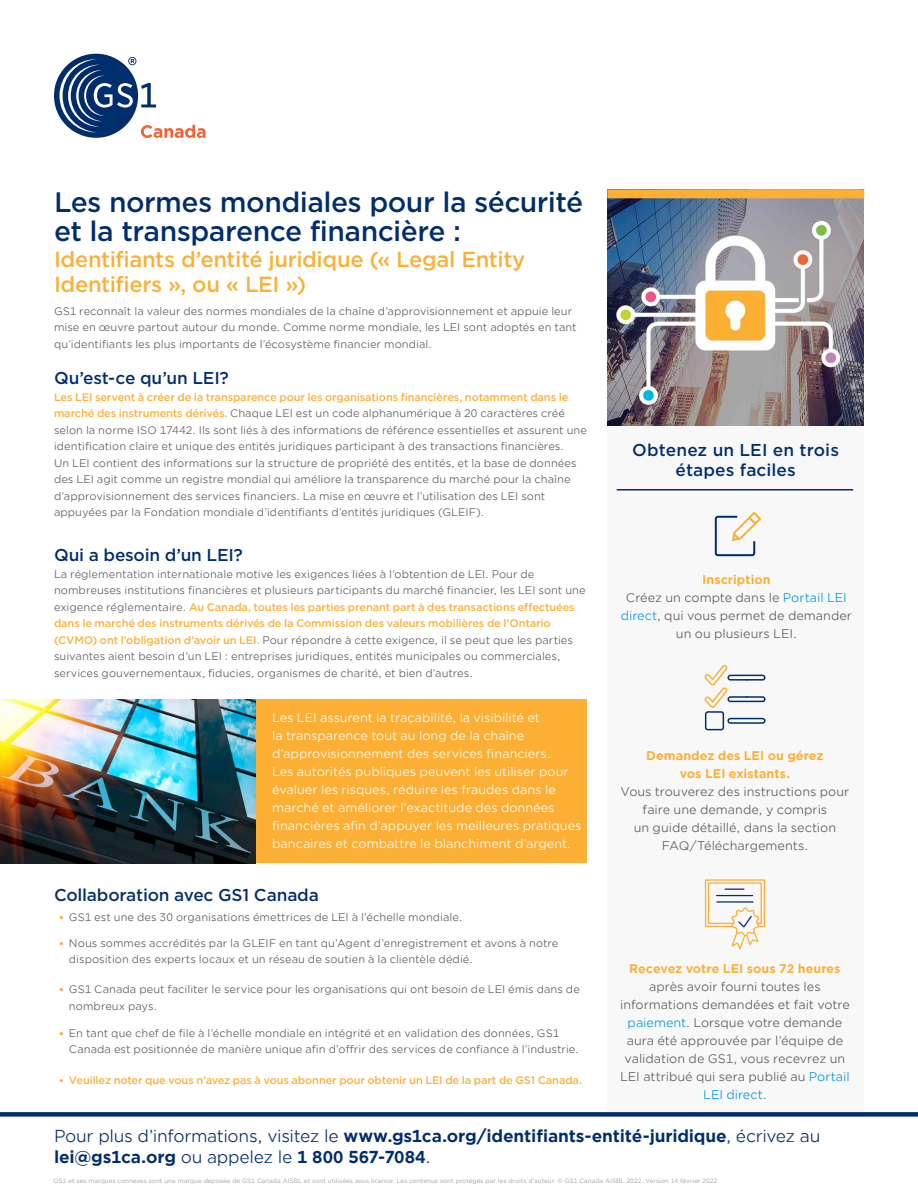
<style>
.page{position:relative;width:918px;height:1188px;background:#fff}
.page>*{position:absolute;margin:0;border:0;box-sizing:border-box;transform-origin:0 0}
.t1{font:500 27px/28.5px "Gotham S Sm";letter-spacing:-.02em;color:#002d6c}
.t2{font:500 21px/25.2px "Gotham S Sm";letter-spacing:-.02em;color:#fbaf34}
.t3{font:700 16.5px/21px "Gotham Office";letter-spacing:-.01em;color:#002d6c}
.t4{font:500 16.5px/19.5px "Gotham S Sm";letter-spacing:-.01em;color:#002d6c;text-align:center}
.t5{font:12px/18px "Gotham Office";color:#58595b;text-align:center}
.t6{font:12px/18px "Gotham Office";color:#fff}
.t7{font:700 12px/18px "Gotham Office";color:#fbaf34;text-align:center}
.t8{font:10.5px/16.5px "Gotham Office";letter-spacing:.005em;color:#58595b}
.t9{font:500 10.5px/16.5px "Gotham S Sm";letter-spacing:-.015em;color:#fbaf34}
.t10{font:6px "Gotham Office";color:#939598}
.s1{font-family:"Gotham S Sm";font-weight:500;color:#fbaf34}
.s2{font-family:"Gotham Office";font-weight:400;color:#58595b}
.s3{font-size:12px;color:#fbaf34}
.s4{font-family:"Gotham Office";font-weight:400;font-size:12px}
.s5{font-weight:700;color:#fbaf34}
.s6{color:#0095da}
.s7{font-weight:400}
</style>
<div class="page">
<svg style="left:54px;top:54px;width:152px;height:84px"></svg>
<div style="left:608px;top:232px;width:256px;height:881px;background:#f8f8f9"></div>
<img style="left:608px;top:198px;width:256px;height:227px">
<div style="left:607px;top:189px;width:257px;height:9px;background:#fbaf34"></div>
<hr style="left:617px;top:489px;width:236px;height:2px;background:#002d6c">
<svg style="left:715px;top:512px;width:46px;height:44px"></svg>
<svg style="left:704px;top:665px;width:62px;height:66px"></svg>
<svg style="left:705px;top:879px;width:60px;height:70px"></svg>
<div style="left:0;top:1112px;width:918px;height:5px;background:#002d6c"></div>
<div style="left:121px;top:699px;width:466px;height:164px;background:#fbaf34"></div>
<img style="left:0;top:699px;width:255px;height:164px">
<h1 class="t1" style="left:54px;top:188px;width:531px">Les normes mondiales pour la sécurité et la transparence financière :</h1>
<h2 class="t2" style="left:54px;top:247px;width:473px">Identifiants d’entité juridique (« Legal Entity<br>Identifiers », ou « LEI »)</h2>
<p class="t8" style="left:54px;top:303px;width:524px">GS1 reconnaît la valeur des normes mondiales de la chaîne d’approvisionnement et appuie leur mise en œuvre partout autour du monde. Comme norme mondiale, les LEI sont adoptés en tant qu’identifiants les plus importants de l’écosystème financier mondial.</p>
<h3 class="t4" style="left:54px;top:368px;width:176px">Qu’est-ce qu’un LEI?</h3>
<p class="t9" style="left:54px;top:389px;width:516px">Les LEI servent à créer de la transparence pour les organisations financières, notamment dans le</p>
<p class="t8" style="left:54px;top:405px;width:534px"><span class="s1">marché des instruments dérivés.</span> Chaque LEI est un code alphanumérique à 20 caractères créé selon la norme ISO 17442. Ils sont liés à des informations de référence essentielles et assurent une identification claire et unique des entités juridiques participant à des transactions financières.<br>Un LEI contient des informations sur la structure de propriété des entités, et la base de données des LEI agit comme un registre mondial qui améliore la transparence du marché pour la chaîne d’approvisionnement des services financiers. La mise en œuvre et l’utilisation des LEI sont appuyées par la Fondation mondiale d’identifiants d’entités juridiques (GLEIF).</p>
<h3 class="t4" style="left:54px;top:545px;width:191px">Qui a besoin d’un LEI?</h3>
<p class="t8" style="left:54px;top:565px;width:533px">La réglementation internationale motive les exigences liées à l’obtention de LEI. Pour de nombreuses institutions financières et plusieurs participants du marché financier, les LEI sont une</p>
<p class="t9" style="left:54px;top:599px;width:522px"><span class="s2">exigence réglementaire.</span> Au Canada, toutes les parties prenant part à des transactions effectuées dans le marché des instruments dérivés de la Commission des valeurs mobilières de l’Ontario</p>
<p class="t8" style="left:54px;top:631px;width:521px"><span class="s1">(CVMO) ont l’obligation d’avoir un LEI.</span> Pour répondre à cette exigence, il se peut que les parties suivantes aient besoin d’un LEI : entreprises juridiques, entités municipales ou commerciales, services gouvernementaux, fiducies, organismes de charité, et bien d’autres.</p>
<p class="t6" style="left:272px;top:709px;width:311px">Les LEI assurent la traçabilité, la visibilité et<br>la transparence tout au long de la chaîne d’approvisionnement des services financiers.<br>Les autorités publiques peuvent les utiliser pour évaluer les risques, réduire les fraudes dans le marché et améliorer l’exactitude des données financières afin d’appuyer les meilleures pratiques bancaires et combattre le blanchiment d’argent.</p>
<h3 class="t4" style="left:54px;top:885px;width:266px">Collaboration avec GS1 Canada</h3>
<p class="t8" style="left:58px;top:909px;width:406px"><span class="s3">•</span> GS1 est une des 30 organisations émettrices de LEI à l’échelle mondiale.</p>
<p class="t8" style="left:69px;top:934px;width:491px;text-indent:-10px"><span class="s3">•</span> Nous sommes accrédités par la GLEIF en tant qu’Agent d’enregistrement et avons à notre disposition des experts locaux et un réseau de soutien à la clientèle dédié.</p>
<p class="t8" style="left:69px;top:981px;width:512px;text-indent:-10px"><span class="s3">•</span> GS1 Canada peut faciliter le service pour les organisations qui ont besoin de LEI émis dans de nombreux pays.</p>
<p class="t8" style="left:69px;top:1024px;width:511px;text-indent:-10px"><span class="s3">•</span> En tant que chef de file à l’échelle mondiale en intégrité et en validation des données, GS1<br>Canada est positionnée de manière unique afin d’offrir des services de confiance à l’industrie.</p>
<p class="t9" style="left:58px;top:1071px;width:525px"><span class="s4">•</span> Veuillez noter que vous n’avez pas à vous abonner pour obtenir un LEI de la part de GS1 Canada.</p>
<h3 class="t4" style="left:632px;top:440px;width:208px">Obtenez un LEI en trois étapes faciles</h3>
<p class="t5" style="left:621px;top:571px;width:233px"><span class="s5">Inscription<br></span>Créez un compte dans le <span class="s6">Portail LEI direct</span>, qui vous permet de demander un ou plusieurs LEI.</p>
<p class="t7" style="left:646px;top:746px;width:179px">Demandez des LEI ou gérez vos LEI existants.</p>
<p class="t5" style="left:621px;top:782px;width:230px">Vous trouverez des instructions pour faire une demande, y compris<br>un guide détaillé, dans la section<br>FAQ/Téléchargements.</p>
<p class="t7" style="left:629px;top:959px;width:213px">Recevez votre LEI sous 72 heures</p>
<p class="t5" style="left:620px;top:977px;width:231px">après avoir fourni toutes les informations demandées et fait votre <span class="s6">paiement</span>. Lorsque votre demande aura été approuvée par l’équipe de validation de GS1, vous recevrez un<br>LEI attribué qui sera publié au <span class="s6">Portail<br>LEI direct</span>.</p>
<h3 class="t3" style="left:54px;top:1125px;width:768px"><span class="s7">Pour plus d’informations, visitez le</span> www.gs1ca.org/identifiants-entité-juridique<span class="s7">, écrivez au </span>lei@gs1ca.org <span class="s7">ou appelez le</span> 1 800 567-7084<span class="s7">.</span></h3>
<p class="t10" style="left:54px;top:1177px;width:665px">GS1 et ses marques connexes sont une marque déposée de GS1 Canada AISBL et sont utilisées sous licence. Les contenus sont protégés par les droits d’auteur. © GS1 Canada AISBL 2022. Version 14 février 2022</p>
</div>
